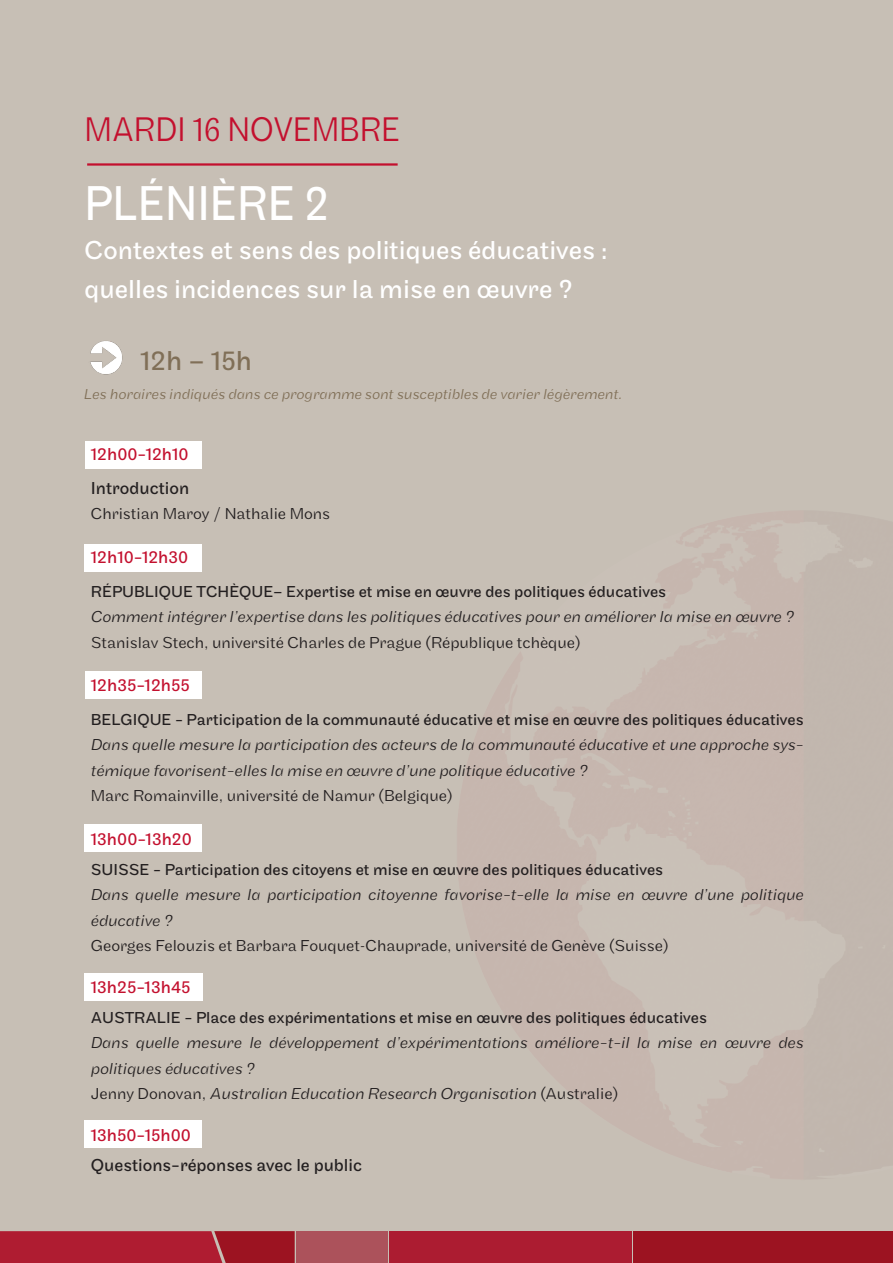
<style>
.page{position:relative;width:893px;height:1263px;background:#c7bfb5}
.page>*{position:absolute;margin:0;border:0;box-sizing:border-box;transform-origin:0 0}
.t1{font:50.85px "Maple";color:#fff;scale:.88 1}
.t2{font:300 35.55px "Maple";color:#c3102e;scale:.88 1}
.t3{font:28.5px "Maple";color:#806f57}
.t4{font:27px "Maple";color:#fff}
.t5{font:18px "Maple";color:#c3102e}
.t6{font:18px "Maple";color:#231f20}
.t7{font:italic 300 16.5px/25.5px "Maple";color:#231f20}
.t8{font:16.5px "Maple";color:#231f20}
.t9{font:300 16.5px "Maple";color:#231f20}
.t10{font:italic 300 15px "Maple";color:#806f57}
.s1{font-style:inherit}
.s2{font-style:normal}
</style>
<div class="page">
<div style="left:389px;top:1231px;width:242px;height:32px;background:#ac1c31"></div>
<div style="left:296px;top:1231px;width:91px;height:32px;background:#ac525b"></div>
<svg style="left:0;top:1231px;width:295px;height:32px;background:#aa1c2f"></svg>
<div style="left:631px;top:1231px;width:262px;height:32px;background:#9c1321"></div>
<hr style="left:87px;top:163px;width:311px;height:3px;background:#c3102e">
<img style="left:90px;top:341px;width:33px;height:34px">
<div style="left:85px;top:441px;width:116px;height:28px;background:#fff"></div>
<div style="left:84px;top:544px;width:117px;height:27px;background:#fff"></div>
<div style="left:85px;top:671px;width:116px;height:27px;background:#fff"></div>
<div style="left:84px;top:973px;width:118px;height:27px;background:#fff"></div>
<div style="left:84px;top:1120px;width:117px;height:28px;background:#fff"></div>
<div style="left:84px;top:825px;width:118px;height:27px;background:#fff"></div>
<p class="t2" style="left:85px;top:109px;width:360px">MARDI 16 NOVEMBRE</p>
<p class="t1" style="left:84px;top:175px;width:280px">PLÉNIÈRE 2</p>
<p class="t4" style="left:84px;top:235px;width:525px">Contextes et sens des politiques éducatives :</p>
<p class="t4" style="left:84px;top:274px;width:490px">quelles incidences sur la mise en œuvre ?</p>
<p class="t3" style="left:140px;top:344px;width:113px">12<span class="s1">h</span> – 15<span class="s1">h</span></p>
<p class="t10" style="left:84px;top:386px;width:540px">Les horaires indiqués dans ce programme sont susceptibles de varier légèrement.</p>
<p class="t5" style="left:91px;top:444px;width:99px">12h00-12h10</p>
<p class="t6" style="left:91px;top:478px;width:100px">Introduction</p>
<p class="t9" style="left:91px;top:505px;width:241px">Christian Maroy / Nathalie Mons</p>
<p class="t5" style="left:91px;top:546px;width:99px">12h10-12h30</p>
<p class="t8" style="left:91px;top:582px;width:577px">RÉPUBLIQUE TCHÈQUE– Expertise et mise en œuvre des politiques éducatives</p>
<p class="t7" style="left:91px;top:604px;width:705px">Comment intégrer l’expertise dans les politiques éducatives pour en améliorer la mise en œuvre ?</p>
<p class="t9" style="left:91px;top:633px;width:491px">Stanislav Stech, université Charles de Prague (République tchèque)</p>
<p class="t5" style="left:91px;top:675px;width:100px">12h35-12h55</p>
<p class="t8" style="left:91px;top:710px;width:714px">BELGIQUE - Participation de la communauté éducative et mise en œuvre des politiques éducatives</p>
<p class="t7" style="left:91px;top:732px;width:714px">Dans quelle mesure la participation des acteurs de la communauté éducative et une approche sys&shy;témique favorisent-elles la mise en œuvre d’une politique éducative ?</p>
<p class="t9" style="left:91px;top:786px;width:363px">Marc Romainville, université de Namur (Belgique)</p>
<p class="t5" style="left:91px;top:828px;width:102px">13h00-13h20</p>
<p class="t8" style="left:91px;top:860px;width:574px">SUISSE - Participation des citoyens et mise en œuvre des politiques éducatives</p>
<p class="t7" style="left:91px;top:882px;width:714px">Dans quelle mesure la participation citoyenne favorise-t-elle la mise en œuvre d’une politique éducative ?</p>
<p class="t9" style="left:91px;top:936px;width:579px">Georges Felouzis et Barbara Fouquet-Chauprade, université de Genève (Suisse)</p>
<p class="t5" style="left:91px;top:976px;width:101px">13h25-13h45</p>
<p class="t8" style="left:91px;top:1008px;width:618px">AUSTRALIE - Place des expérimentations et mise en œuvre des politiques éducatives</p>
<p class="t7" style="left:91px;top:1030px;width:714px">Dans quelle mesure le développement d’expérimentations améliore-t-il la mise en œuvre des politiques éducatives ?</p>
<p class="t7" style="left:91px;top:1081px;width:529px"><span class="s2">Jenny Donovan,</span> Australian Education Research Organisation <span class="s2">(Australie)</span></p>
<p class="t5" style="left:91px;top:1124px;width:102px">13h50-15h00</p>
<p class="t6" style="left:91px;top:1154px;width:273px">Questions-réponses avec le public</p>
</div>
